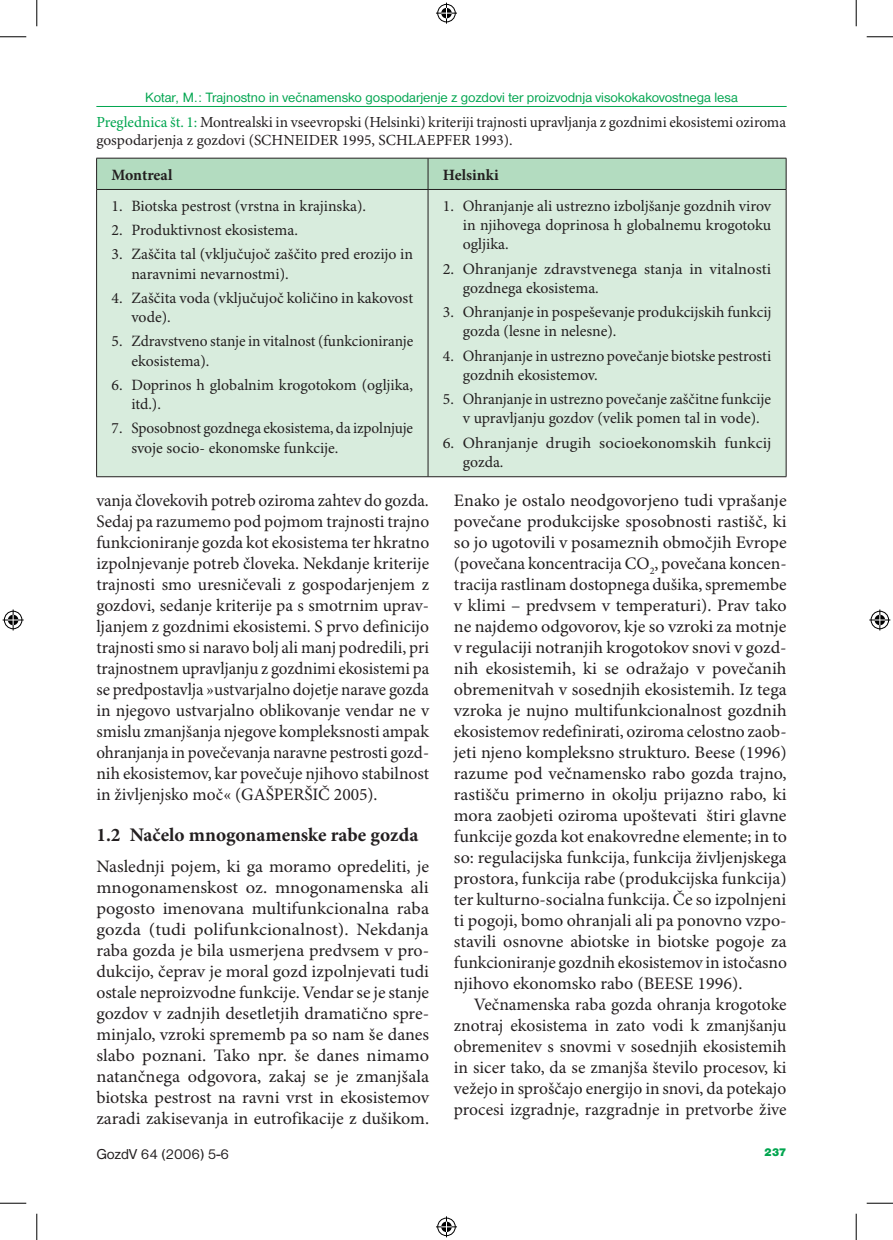
<style>
.page{position:relative;width:893px;height:1240px;background:#fff}
.page>*{position:absolute;margin:0;border:0;box-sizing:border-box;transform-origin:0 0}
.t1{font:700 19.25px "Minion Pro";color:#231f20}
.t2{font:17.5px/21px "Minion Pro";letter-spacing:-.005em;color:#231f20;text-align:justify}
.t3{font:15.75px/19.2px "Minion Pro";color:#231f20}
.t4{font:15.75px/19.2px "Minion Pro";color:#231f20;scale:1.04 1}
.t5{font:700 15.75px "Minion Pro";letter-spacing:-.005em;color:#231f20}
.t6{font:15.4px/17.5px "Minion Pro";letter-spacing:-.005em;color:#231f20}
.t7{font:14.88px "Nimbus San DEE";color:#231f20}
.t8{font:14px "Nimbus San DEE";color:#00a54f}
.t9{font:11.38px "Nimbus San DEE Blac";color:#00a54f}
.s1{color:#00a54f}
</style>
<div class="page">
<hr style="left:96px;top:106px;width:690px;height:1px;background:#00a54f">
<div style="left:97px;top:159px;width:688px;height:30px;background:#b3dcc0"></div>
<div style="left:97px;top:190px;width:688px;height:286px;background:#d8ecdd"></div>
<hr style="left:96px;top:190px;width:1px;height:286px;background:#231f20">
<hr style="left:427px;top:190px;width:1px;height:286px;background:#231f20">
<hr style="left:785px;top:190px;width:1px;height:286px;background:#231f20">
<hr style="left:96px;top:476px;width:332px;height:1px;background:#231f20">
<hr style="left:428px;top:476px;width:357px;height:1px;background:#231f20">
<hr style="left:96px;top:158px;width:332px;height:1px;background:#231f20">
<hr style="left:96px;top:158px;width:1px;height:31px;background:#231f20">
<hr style="left:428px;top:158px;width:357px;height:1px;background:#231f20">
<hr style="left:427px;top:158px;width:1px;height:31px;background:#231f20">
<hr style="left:785px;top:158px;width:1px;height:31px;background:#231f20">
<hr style="left:96px;top:189px;width:332px;height:1px;background:#231f20">
<hr style="left:428px;top:189px;width:357px;height:1px;background:#231f20">
<svg style="left:0;top:36px;width:26px;height:1px"></svg>
<svg style="left:866px;top:36px;width:26px;height:1px"></svg>
<svg style="left:0;top:1202px;width:26px;height:1px"></svg>
<svg style="left:866px;top:1202px;width:26px;height:1px"></svg>
<svg style="left:36px;top:0;width:1px;height:26px"></svg>
<svg style="left:36px;top:1213px;width:1px;height:26px"></svg>
<svg style="left:855px;top:0;width:1px;height:26px"></svg>
<svg style="left:855px;top:1213px;width:1px;height:26px"></svg>
<svg style="left:436px;top:3px;width:21px;height:21px"></svg>
<svg style="left:436px;top:1216px;width:21px;height:21px"></svg>
<svg style="left:3px;top:609px;width:21px;height:21px"></svg>
<svg style="left:869px;top:609px;width:20px;height:21px"></svg>
<p class="t8" style="left:145px;top:89px;width:593px">Kotar, M.: Trajnostno in večnamensko gospodarjenje z gozdovi ter proizvodnja visokokakovostnega lesa</p>
<p class="t6" style="left:96px;top:114px;width:690px"><span class="s1">Preglednica št. 1:</span> Montrealski in vseevropski (Helsinki) kriteriji trajnosti upravljanja z gozdnimi ekosistemi oziroma gospodarjenja z gozdovi (SCHNEIDER 1995, SCHLAEPFER 1993).</p>
<p class="t5" style="left:111px;top:165px;width:62px">Montreal</p>
<p class="t5" style="left:442px;top:165px;width:57px">Helsinki</p>
<p class="t3" style="left:111px;top:197px;width:256px">1. Biotska pestrost (vrstna in krajinska).</p>
<p class="t3" style="left:111px;top:221px;width:188px">2. Produktivnost ekosistema.</p>
<p class="t3" style="left:131px;top:245px;width:283px;text-indent:-20px">3. Zaščita tal (vključujoč zaščito pred erozijo in naravnimi nevarnostmi).</p>
<p class="t3" style="left:131px;top:289px;width:283px;text-indent:-20px">4. Zaščita voda (vključujoč količino in kakovost vode).</p>
<p class="t3" style="left:131px;top:332px;width:283px;text-indent:-20px">5. Zdravstveno stanje in vitalnost (funkcioniranje ekosistema).</p>
<p class="t3" style="left:131px;top:376px;width:283px;text-indent:-20px">6. Doprinos h globalnim krogotokom (ogljika, itd.).</p>
<p class="t3" style="left:131px;top:419px;width:283px;text-indent:-20px">7. Sposobnost gozdnega ekosistema, da izpolnjuje svoje socio- ekonomske funkcije.</p>
<p class="t3" style="left:462px;top:197px;width:310px;text-align:justify;text-indent:-20px">1. Ohranjanje ali ustrezno izboljšanje gozdnih virov in njihovega doprinosa h globalnemu krogotoku ogljika.</p>
<p class="t4" style="left:462px;top:259px;width:298px;text-indent:-20px">2. Ohranjanje zdravstvenega stanja in vitalnosti gozdnega ekosistema.</p>
<p class="t3" style="left:462px;top:303px;width:310px;text-indent:-20px">3. Ohranjanje in pospeševanje produkcijskih funkcij gozda (lesne in nelesne).</p>
<p class="t3" style="left:462px;top:346px;width:310px;text-indent:-20px">4. Ohranjanje in ustrezno povečanje biotske pestrosti gozdnih ekosistemov.</p>
<p class="t3" style="left:442px;top:390px;width:329px;text-align:center">5. Ohranjanje in ustrezno povečanje zaščitne funkcije v upravljanju gozdov (velik pomen tal in vode).</p>
<p class="t4" style="left:462px;top:433px;width:298px;text-indent:-20px">6. Ohranjanje drugih socioekonomskih funkcij gozda.</p>
<p class="t2" style="left:96px;top:490px;width:334px">vanja človekovih potreb oziroma zahtev do gozda.<br>Sedaj pa razumemo pod pojmom trajnosti trajno funkcioniranje gozda kot ekosistema ter hkratno izpolnjevanje potreb človeka. Nekdanje kriterije trajnosti smo uresničevali z gospodarjenjem z gozdovi, sedanje kriterije pa s smotrnim uprav&shy;ljanjem z gozdnimi ekosistemi. S prvo definicijo trajnosti smo si naravo bolj ali manj podredili, pri trajnostnem upravljanju z gozdnimi ekosistemi pa se predpostavlja »ustvarjalno dojetje narave gozda in njegovo ustvarjalno oblikovanje vendar ne v smislu zmanjšanja njegove kompleksnosti ampak ohranjanja in povečevanja naravne pestrosti gozd&shy;nih ekosistemov, kar povečuje njihovo stabilnost in življenjsko moč« (GAŠPERŠIČ 2005).</p>
<p class="t1" style="left:96px;top:822px;width:323px">1.2 Načelo mnogonamenske rabe gozda</p>
<p class="t2" style="left:96px;top:856px;width:334px">Naslednji pojem, ki ga moramo opredeliti, je mnogonamenskost oz. mnogonamenska ali pogosto imenovana multifunkcionalna raba gozda (tudi polifunkcionalnost). Nekdanja raba gozda je bila usmerjena predvsem v pro&shy;dukcijo, čeprav je moral gozd izpolnjevati tudi ostale neproizvodne funkcije. Vendar se je stanje gozdov v zadnjih desetletjih dramatično spre&shy;minjalo, vzroki sprememb pa so nam še danes slabo poznani. Tako npr. še danes nimamo natančnega odgovora, zakaj se je zmanjšala biotska pestrost na ravni vrst in ekosistemov zaradi zakisevanja in eutrofikacije z dušikom.</p>
<p class="t2" style="left:453px;top:490px;width:334px">Enako je ostalo neodgovorjeno tudi vprašanje povečane produkcijske sposobnosti rastišč, ki so jo ugotovili v posameznih območjih Evrope (povečana koncentracija CO<sub>2</sub>, povečana koncen&shy;tracija rastlinam dostopnega dušika, spremembe v klimi – predvsem v temperaturi). Prav tako ne najdemo odgovorov, kje so vzroki za motnje v regulaciji notranjih krogotokov snovi v gozd&shy;nih ekosistemih, ki se odražajo v povečanih obremenitvah v sosednjih ekosistemih. Iz tega vzroka je nujno multifunkcionalnost gozdnih ekosistemov redefinirati, oziroma celostno zaob&shy;jeti njeno kompleksno strukturo. Beese (1996) razume pod večnamensko rabo gozda trajno, rastišču primerno in okolju prijazno rabo, ki mora zaobjeti oziroma upoštevati štiri glavne funkcije gozda kot enakovredne elemente; in to so: regulacijska funkcija, funkcija življenjskega prostora, funkcija rabe (produkcijska funkcija) ter kulturno-socialna funkcija. Če so izpolnjeni ti pogoji, bomo ohranjali ali pa ponovno vzpo&shy;stavili osnovne abiotske in biotske pogoje za funkcioniranje gozdnih ekosistemov in istočasno njihovo ekonomsko rabo (BEESE 1996).</p>
<p class="t2" style="left:453px;top:994px;width:334px;text-indent:20px">Večnamenska raba gozda ohranja krogotoke znotraj ekosistema in zato vodi k zmanjšanju obremenitev s snovmi v sosednjih ekosistemih in sicer tako, da se zmanjša število procesov, ki vežejo in sproščajo energijo in snovi, da potekajo procesi izgradnje, razgradnje in pretvorbe žive</p>
<p class="t7" style="left:96px;top:1145px;width:134px">GozdV 64 (2006) 5-6</p>
<p class="t9" style="left:763px;top:1145px;width:24px">237</p>
</div>
